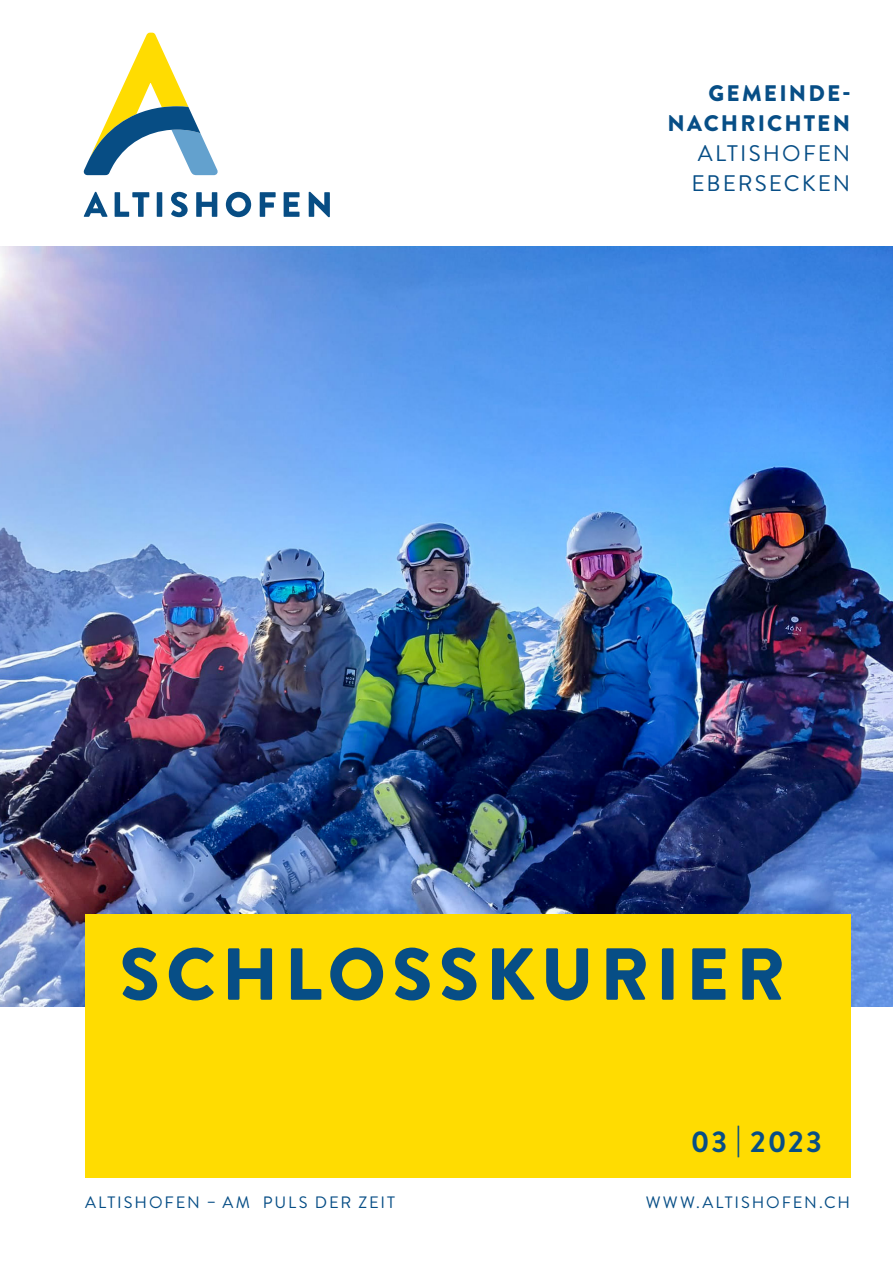
<style>
.page{position:relative;width:893px;height:1263px;background:#fff}
.page>*{position:absolute;margin:0;border:0;box-sizing:border-box;transform-origin:0 0}
.t1{font:900 73.5px "Brandon Grotesque";letter-spacing:.085em;color:#074e86}
.t2{font:700 30px "Brandon Grotesque";letter-spacing:.065em;color:#074e86}
.t3{font:900 22.5px "Brandon Grotesque";letter-spacing:.095em;color:#074e86}
.t4{font:22.5px "Brandon Grotesque";letter-spacing:.09em;color:#074e86}
.t5{font:16.5px "Brandon Grotesque";letter-spacing:.115em;color:#074e86}
</style>
<div class="page">
<img style="left:0;top:247px;width:893px;height:760px">
<div style="left:85px;top:914px;width:765px;height:264px;background:#ffdc01"></div>
<svg style="left:84px;top:33px;width:134px;height:142px"></svg>
<svg style="left:84px;top:192px;width:24px;height:25px"></svg>
<svg style="left:115px;top:192px;width:34px;height:25px"></svg>
<div style="left:157px;top:192px;width:5px;height:25px;background:#074d84"></div>
<svg style="left:171px;top:192px;width:17px;height:25px"></svg>
<svg style="left:196px;top:192px;width:21px;height:25px"></svg>
<svg style="left:226px;top:192px;width:25px;height:25px"></svg>
<svg style="left:260px;top:192px;width:16px;height:25px"></svg>
<svg style="left:284px;top:192px;width:16px;height:25px"></svg>
<svg style="left:309px;top:192px;width:21px;height:25px"></svg>
<p class="t3" style="left:708px;top:77px;width:144px">GEMEINDE-</p>
<p class="t3" style="left:668px;top:107px;width:184px">NACHRICHTEN</p>
<p class="t4" style="left:698px;top:137px;width:154px">ALTISHOFEN</p>
<p class="t4" style="left:691px;top:167px;width:160px">EBERSECKEN</p>
<p class="t1" style="left:120px;top:922px;width:667px">SCHLOSSKURIER</p>
<p class="t2" style="left:691px;top:1121px;width:133px">03 | 2023</p>
<p class="t5" style="left:85px;top:1191px;width:311px">ALTISHOFEN − AM PULS DER ZEIT</p>
<p class="t5" style="left:646px;top:1191px;width:206px">WWW.ALTISHOFEN.CH</p>
</div>
